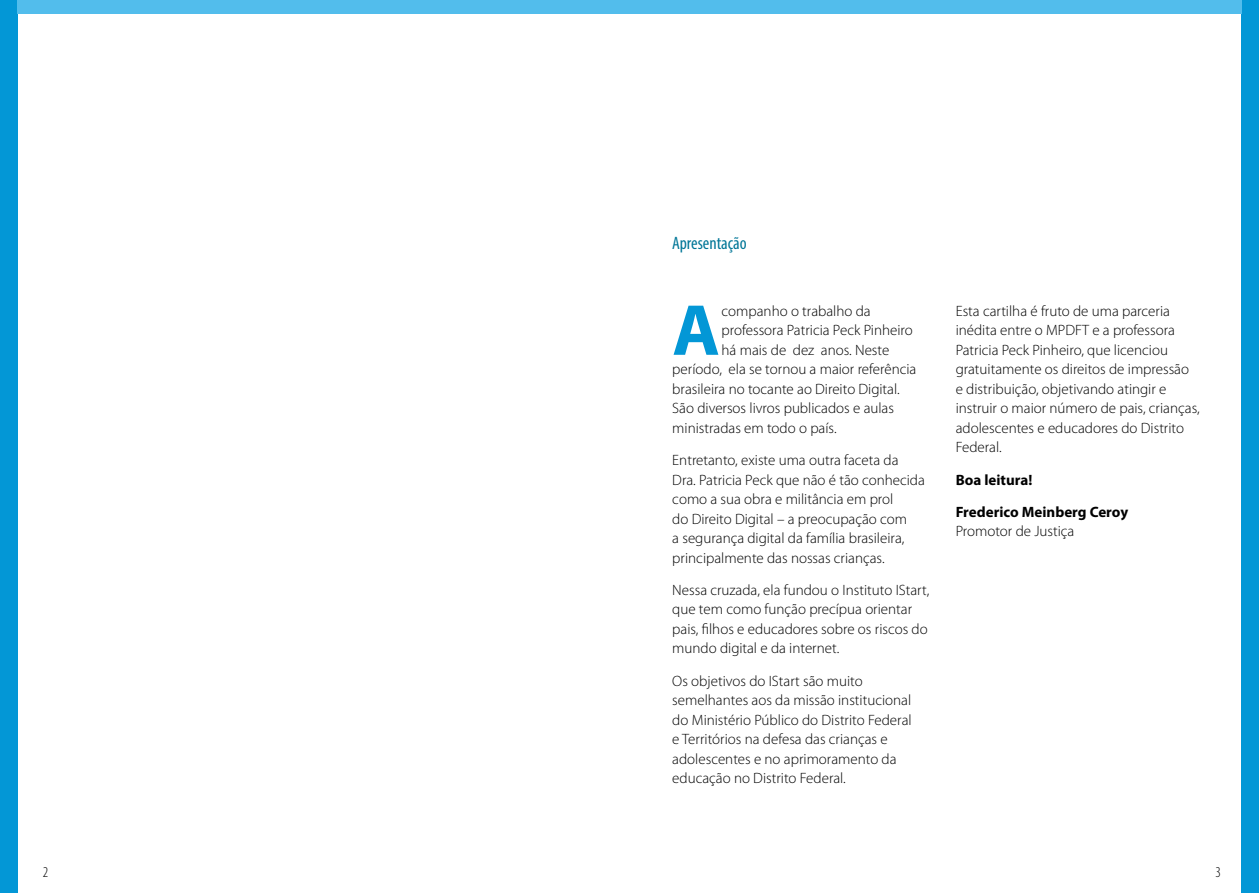
<style>
.page{position:relative;width:1259px;height:893px;background:#fff}
.page>*{position:absolute;margin:0;border:0;box-sizing:border-box;transform-origin:0 0}
.t1{font:700 72.9px "Myriad Pro";color:#0397d6}
.t2{font:condensed 18px "Myriad Pro";color:#007697}
.t3{font:300 15px/19.5px "Myriad Pro";color:#000}
.t4{font:700 15px/32.2px "Myriad Pro";color:#000}
.t5{font:300 condensed 15px "Myriad Pro";color:#000}
</style>
<div class="page">
<div style="left:1242px;top:0;width:17px;height:893px;background:#0397d6"></div>
<div style="left:0;top:0;width:17px;height:893px;background:#0397d6"></div>
<div style="left:629px;top:0;width:613px;height:13px;background:#52bdec"></div>
<div style="left:17px;top:0;width:612px;height:13px;background:#52bdec"></div>
<p class="t2" style="left:672px;top:232px;width:76px">Apresentação</p>
<h1 class="t1" style="left:672px;top:283px;width:49px">A</h1>
<p class="t3" style="left:721px;top:301px;width:151px">companho o trabalho da</p>
<p class="t3" style="left:721px;top:321px;width:193px">professora Patricia Peck Pinheiro</p>
<p class="t3" style="left:721px;top:340px;width:169px">há mais de dez anos. Neste</p>
<p class="t3" style="left:672px;top:360px;width:246px">período, ela se tornou a maior referência</p>
<p class="t3" style="left:672px;top:379px;width:229px">brasileira no tocante ao Direito Digital.</p>
<p class="t3" style="left:672px;top:399px;width:223px">São diversos livros publicados e aulas</p>
<p class="t3" style="left:672px;top:418px;width:166px">ministradas em todo o país.</p>
<p class="t3" style="left:672px;top:451px;width:254px">Entretanto, existe uma outra faceta da Dra. Patricia Peck que não é tão conhecida como a sua obra e militância em prol<br>do Direito Digital – a preocupação com<br>a segurança digital da família brasileira, principalmente das nossas crianças.</p>
<p class="t3" style="left:672px;top:580px;width:258px">Nessa cruzada, ela fundou o Instituto IStart, que tem como função precípua orientar pais, filhos e educadores sobre os riscos do mundo digital e da internet.</p>
<p class="t3" style="left:672px;top:671px;width:241px">Os objetivos do IStart são muito semelhantes aos da missão institucional do Ministério Público do Distrito Federal e Territórios na defesa das crianças e adolescentes e no aprimoramento da educação no Distrito Federal.</p>
<p class="t3" style="left:955px;top:301px;width:245px">Esta cartilha é fruto de uma parceria inédita entre o MPDFT e a professora Patricia Peck Pinheiro, que licenciou gratuitamente os direitos de impressão e distribuição, objetivando atingir e instruir o maior número de pais, crianças, adolescentes e educadores do Distrito Federal.</p>
<p class="t4" style="left:955px;top:463px;width:174px">Boa leitura!<br>Frederico Meinberg Ceroy</p>
<p class="t3" style="left:955px;top:522px;width:120px">Promotor de Justiça</p>
<p class="t5" style="left:43px;top:864px;width:7px">2</p>
<p class="t5" style="left:1215px;top:864px;width:7px">3</p>
</div>
